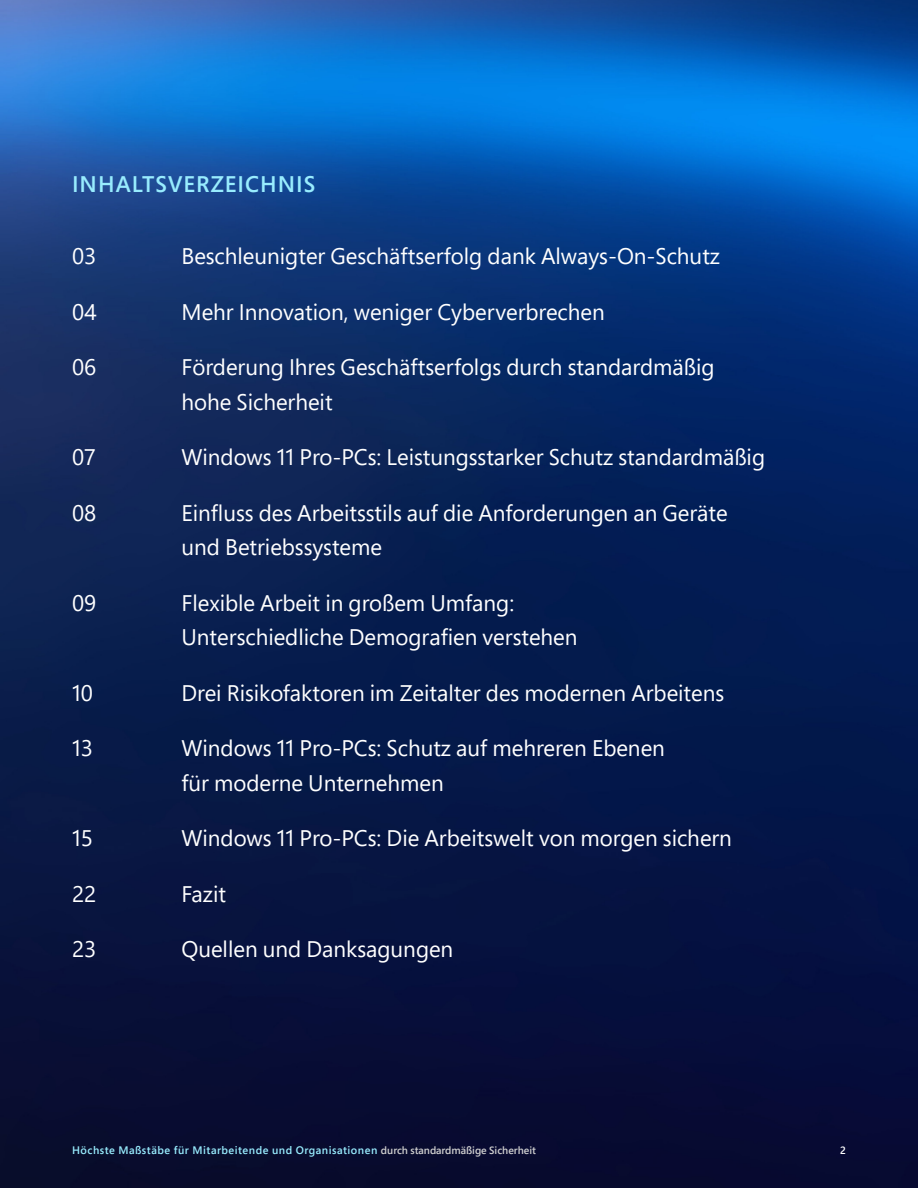
<style>
.page{position:relative;width:918px;height:1188px;background:#fff}
.page>*{position:absolute;margin:0;border:0;box-sizing:border-box;transform-origin:0 0}
.t1{font:22.5px/34.5px "Segoe Pro";color:#fff}
.B2_-_Regular_16___24{font:600 22.5px "Segoe Pro";letter-spacing:.045em;color:#98ecfe}
.t2{font:600 10.8px "Segoe Pro";letter-spacing:.045em;color:#98ecfe}
.t3{font:600 10.5px "Segoe Pro";color:#fff}
.s1{font-size:10.5px;color:#cfcfcf}
</style>
<div class="page">
<img style="left:0;top:0;width:918px;height:1188px">
<p class="B2_-_Regular_16___24" style="left:72px;top:169px;width:245px">INHALTSVERZEICHNIS</p>
<p class="t1" style="left:72px;top:239px;width:26px">03</p>
<p class="t1" style="left:182px;top:239px;width:540px">Beschleunigter Geschäftserfolg dank Always-On-Schutz</p>
<p class="t1" style="left:72px;top:294px;width:26px">04</p>
<p class="t1" style="left:182px;top:294px;width:425px">Mehr Innovation, weniger Cyberverbrechen</p>
<p class="t1" style="left:72px;top:350px;width:26px">06</p>
<p class="t1" style="left:182px;top:350px;width:535px">Förderung Ihres Geschäftserfolgs durch standardmäßig hohe Sicherheit</p>
<p class="t1" style="left:72px;top:440px;width:25px">07</p>
<p class="t1" style="left:182px;top:440px;width:585px">Windows 11 Pro-PCs: Leistungsstarker Schutz standardmäßig</p>
<p class="t1" style="left:72px;top:495px;width:26px">08</p>
<p class="t1" style="left:182px;top:495px;width:548px">Einfluss des Arbeitsstils auf die Anforderungen an Geräte und Betriebssysteme</p>
<p class="t1" style="left:72px;top:585px;width:26px">09</p>
<p class="t1" style="left:182px;top:585px;width:398px">Flexible Arbeit in großem Umfang:<br>Unterschiedliche Demografien verstehen</p>
<p class="t1" style="left:72px;top:675px;width:22px">10</p>
<p class="t1" style="left:182px;top:675px;width:544px">Drei Risikofaktoren im Zeitalter des modernen Arbeitens</p>
<p class="t1" style="left:72px;top:731px;width:22px">13</p>
<p class="t1" style="left:182px;top:731px;width:485px">Windows 11 Pro-PCs: Schutz auf mehreren Ebenen für moderne Unternehmen</p>
<p class="t1" style="left:72px;top:821px;width:22px">15</p>
<p class="t1" style="left:182px;top:821px;width:552px">Windows 11 Pro-PCs: Die Arbeitswelt von morgen sichern</p>
<p class="t1" style="left:72px;top:876px;width:26px">22</p>
<p class="t1" style="left:182px;top:876px;width:46px">Fazit</p>
<p class="t1" style="left:72px;top:932px;width:26px">23</p>
<p class="t1" style="left:182px;top:932px;width:273px">Quellen und Danksagungen</p>
<p class="t2" style="left:72px;top:1143px;width:466px">Höchste Maßstäbe für Mitarbeitende und Organisationen <span class="s1">durch standardmäßige Sicherheit</span></p>
<p class="t3" style="left:840px;top:1143px;width:7px">2</p>
</div>
